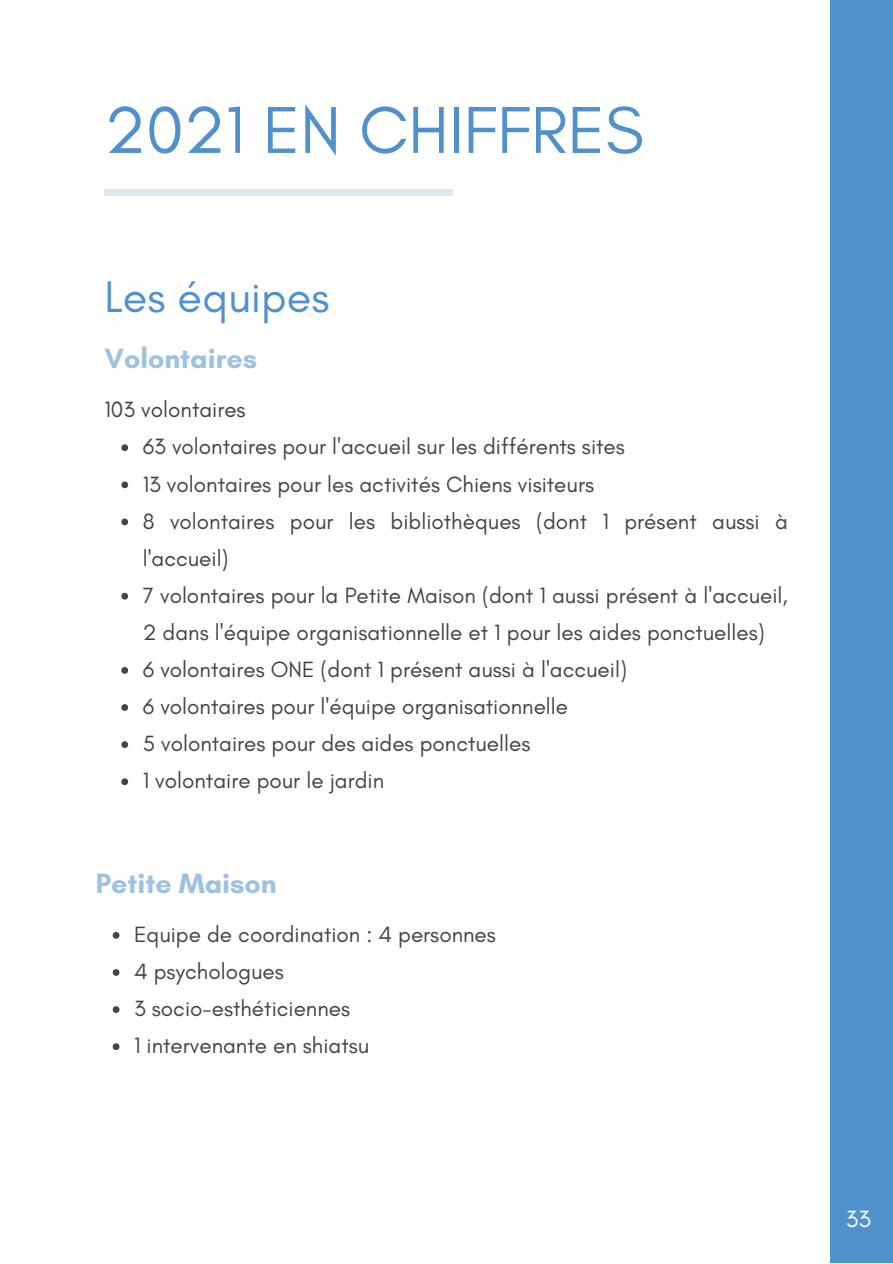
<style>
.page{position:relative;width:893px;height:1264px;background:#fff}
.page>*{position:absolute;margin:0;border:0;box-sizing:border-box;transform-origin:0 0}
.t1{font:67.5px "Glacial Indifference";color:#4f90cd}
.t2{font:45px "Glacial Indifference";color:#4f90cd}
.t3{font:700 28.5px "Glacial Indifference";color:#9fc1e1}
.t4{font:24px "Glacial Indifference";color:#fefefc}
.t5{font:22.5px/37px "Glacial Indifference";color:#444440}
</style>
<div class="page">
<div style="left:104px;top:189px;width:348px;height:7px;background:#dbe8f2"></div>
<svg style="left:121px;top:444px;width:7px;height:7px"></svg>
<svg style="left:121px;top:481px;width:7px;height:7px"></svg>
<svg style="left:121px;top:518px;width:7px;height:7px"></svg>
<svg style="left:121px;top:593px;width:7px;height:6px"></svg>
<svg style="left:121px;top:667px;width:7px;height:6px"></svg>
<svg style="left:121px;top:704px;width:7px;height:7px"></svg>
<svg style="left:121px;top:741px;width:7px;height:7px"></svg>
<svg style="left:121px;top:778px;width:7px;height:7px"></svg>
<svg style="left:113px;top:932px;width:6px;height:6px"></svg>
<svg style="left:113px;top:969px;width:6px;height:6px"></svg>
<svg style="left:113px;top:1006px;width:6px;height:6px"></svg>
<svg style="left:113px;top:1043px;width:6px;height:7px"></svg>
<div style="left:830px;top:0;width:62px;height:1262px;background:#4f90cd"></div>
<h1 class="t1" style="left:104px;top:89px;width:540px">2021 EN CHIFFRES</h1>
<h2 class="t2" style="left:104px;top:269px;width:226px">Les équipes</h2>
<p class="t3" style="left:104px;top:341px;width:154px">Volontaires</p>
<p class="t5" style="left:104px;top:391px;width:143px">103 volontaires</p>
<p class="t5" style="left:143px;top:428px;width:646px">63 volontaires pour l'accueil sur les différents sites<br>13 volontaires pour les activités Chiens visiteurs<br>8 volontaires pour les bibliothèques (dont 1 présent aussi à l'accueil)<br>7 volontaires pour la Petite Maison (dont 1 aussi présent à l'accueil, 2 dans l'équipe organisationnelle et 1 pour les aides ponctuelles)<br>6 volontaires ONE (dont 1 présent aussi à l'accueil)<br>6 volontaires pour l'équipe organisationnelle<br>5 volontaires pour des aides ponctuelles<br>1 volontaire pour le jardin</p>
<p class="t3" style="left:96px;top:865px;width:182px">Petite Maison</p>
<p class="t5" style="left:134px;top:915px;width:363px">Equipe de coordination : 4 personnes<br>4 psychologues<br>3 socio-esthéticiennes<br>1 intervenante en shiatsu</p>
<p class="t4" style="left:845px;top:1204px;width:26px">33</p>
</div>
